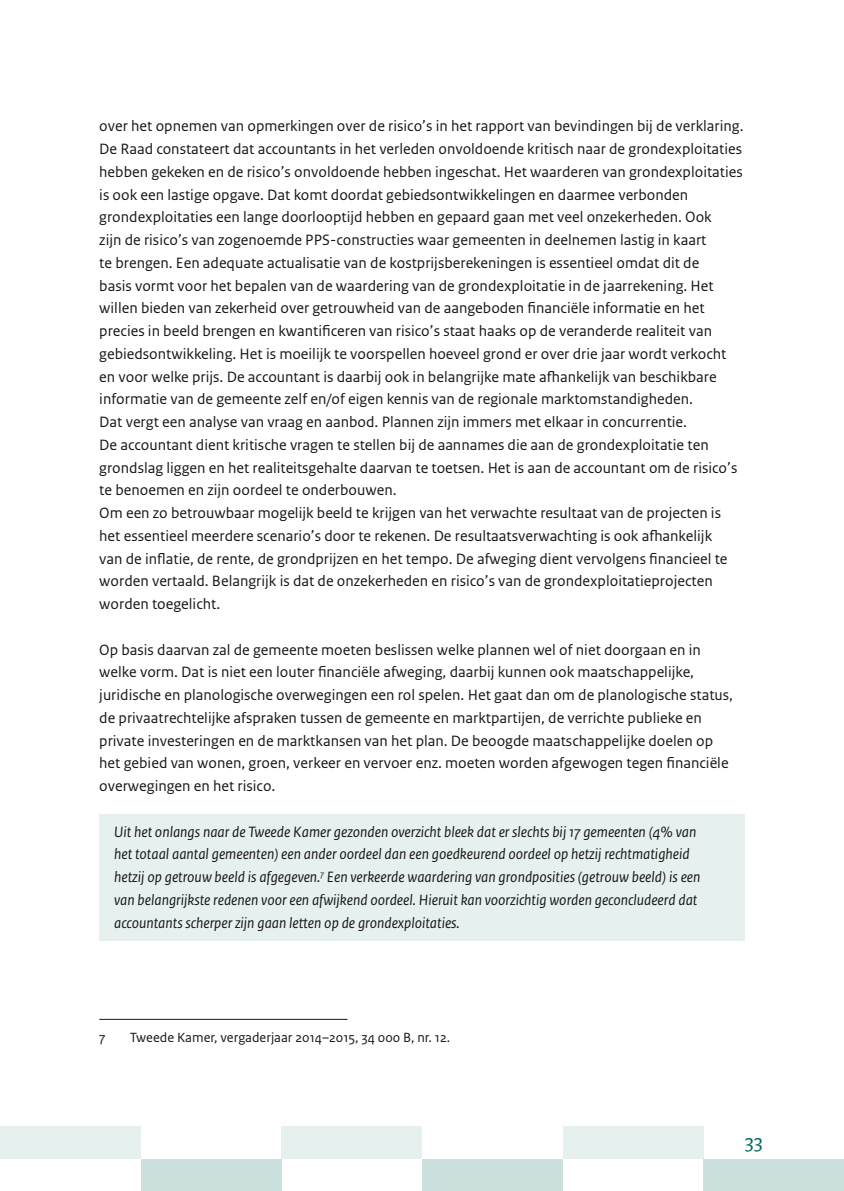
<style>
.page{position:relative;width:844px;height:1191px;background:#fff}
.page>*{position:absolute;margin:0;border:0;box-sizing:border-box;transform-origin:0 0}
.t1{font:21px "Rijksoverheid Serif";color:#006a5b}
.t2{font:15.75px/22.8px "Rijksoverheid Sans Text";color:#181716}
.t3{font:italic 15.75px/22.8px "Rijksoverheid Sans Text";color:#181716}
.t4{font:14px "Rijksoverheid Sans Text";color:#181716}
</style>
<div class="page">
<div style="left:0;top:1126px;width:141px;height:32px;background:#e6f0ef"></div>
<div style="left:281px;top:1126px;width:141px;height:32px;background:#e6f0ef"></div>
<div style="left:562px;top:1126px;width:141px;height:32px;background:#e6f0ef"></div>
<div style="left:422px;top:1158px;width:140px;height:33px;background:#cce1de"></div>
<div style="left:141px;top:1158px;width:140px;height:33px;background:#cce1de"></div>
<div style="left:703px;top:1158px;width:140px;height:33px;background:#cce1de"></div>
<div style="left:99px;top:814px;width:645px;height:126px;background:#e6f0ef"></div>
<hr style="left:99px;top:1019px;width:248px;height:1px;background:#181716">
<p class="t2" style="left:99px;top:115px;width:645px">over het opnemen van opmerkingen over de risico’s in het rapport van bevindingen bij de verklaring.<br>De Raad constateert dat accountants in het verleden onvoldoende kritisch naar de grondexploitaties hebben gekeken en de risico’s onvoldoende hebben ingeschat. Het waarderen van grondexploitaties is ook een lastige opgave. Dat komt doordat gebiedsontwikkelingen en daarmee verbonden grondexploitaties een lange doorlooptijd hebben en gepaard gaan met veel onzekerheden. Ook<br>zijn de risico’s van zogenoemde PPS-constructies waar gemeenten in deelnemen lastig in kaart<br>te brengen. Een adequate actualisatie van de kostprijsberekeningen is essentieel omdat dit de<br>basis vormt voor het bepalen van de waardering van de grondexploitatie in de jaarrekening. Het willen bieden van zekerheid over getrouwheid van de aangeboden financiële informatie en het precies in beeld brengen en kwantificeren van risico’s staat haaks op de veranderde realiteit van gebiedsontwikkeling. Het is moeilijk te voorspellen hoeveel grond er over drie jaar wordt verkocht en voor welke prijs. De accountant is daarbij ook in belangrijke mate afhankelijk van beschikbare informatie van de gemeente zelf en/of eigen kennis van de regionale marktomstandigheden.<br>Dat vergt een analyse van vraag en aanbod. Plannen zijn immers met elkaar in concurrentie.<br>De accountant dient kritische vragen te stellen bij de aannames die aan de grondexploitatie ten grondslag liggen en het realiteitsgehalte daarvan te toetsen. Het is aan de accountant om de risico’s te benoemen en zijn oordeel te onderbouwen.<br>Om een zo betrouwbaar mogelijk beeld te krijgen van het verwachte resultaat van de projecten is het essentieel meerdere scenario’s door te rekenen. De resultaatsverwachting is ook afhankelijk<br>van de inflatie, de rente, de grondprijzen en het tempo. De afweging dient vervolgens financieel te worden vertaald. Belangrijk is dat de onzekerheden en risico’s van de grondexploitatieprojecten worden toegelicht.</p>
<p class="t2" style="left:99px;top:638px;width:635px">Op basis daarvan zal de gemeente moeten beslissen welke plannen wel of niet doorgaan en in welke vorm. Dat is niet een louter financiële afweging, daarbij kunnen ook maatschappelijke, juridische en planologische overwegingen een rol spelen. Het gaat dan om de planologische status, de privaatrechtelijke afspraken tussen de gemeente en marktpartijen, de verrichte publieke en private investeringen en de marktkansen van het plan. De beoogde maatschappelijke doelen op het gebied van wonen, groen, verkeer en vervoer enz. moeten worden afgewogen tegen financiële overwegingen en het risico.</p>
<p class="t3" style="left:114px;top:820px;width:587px">Uit het onlangs naar de Tweede Kamer gezonden overzicht bleek dat er slechts bij 17 gemeenten (4% van het totaal aantal gemeenten) een ander oordeel dan een goedkeurend oordeel op hetzij rechtmatigheid hetzij op getrouw beeld is afgegeven.<sup>7</sup> Een verkeerde waardering van grondposities (getrouw beeld) is een van belangrijkste redenen voor een afwijkend oordeel. Hieruit kan voorzichtig worden geconcludeerd dat accountants scherper zijn gaan letten op de grondexploitaties.</p>
<p class="t4" style="left:99px;top:1029px;width:8px">7</p>
<p class="t4" style="left:130px;top:1029px;width:322px">Tweede Kamer, vergaderjaar 2014–2015, 34 000 B, nr. 12.</p>
<h1 class="t1" style="left:744px;top:1128px;width:20px">33</h1>
</div>
